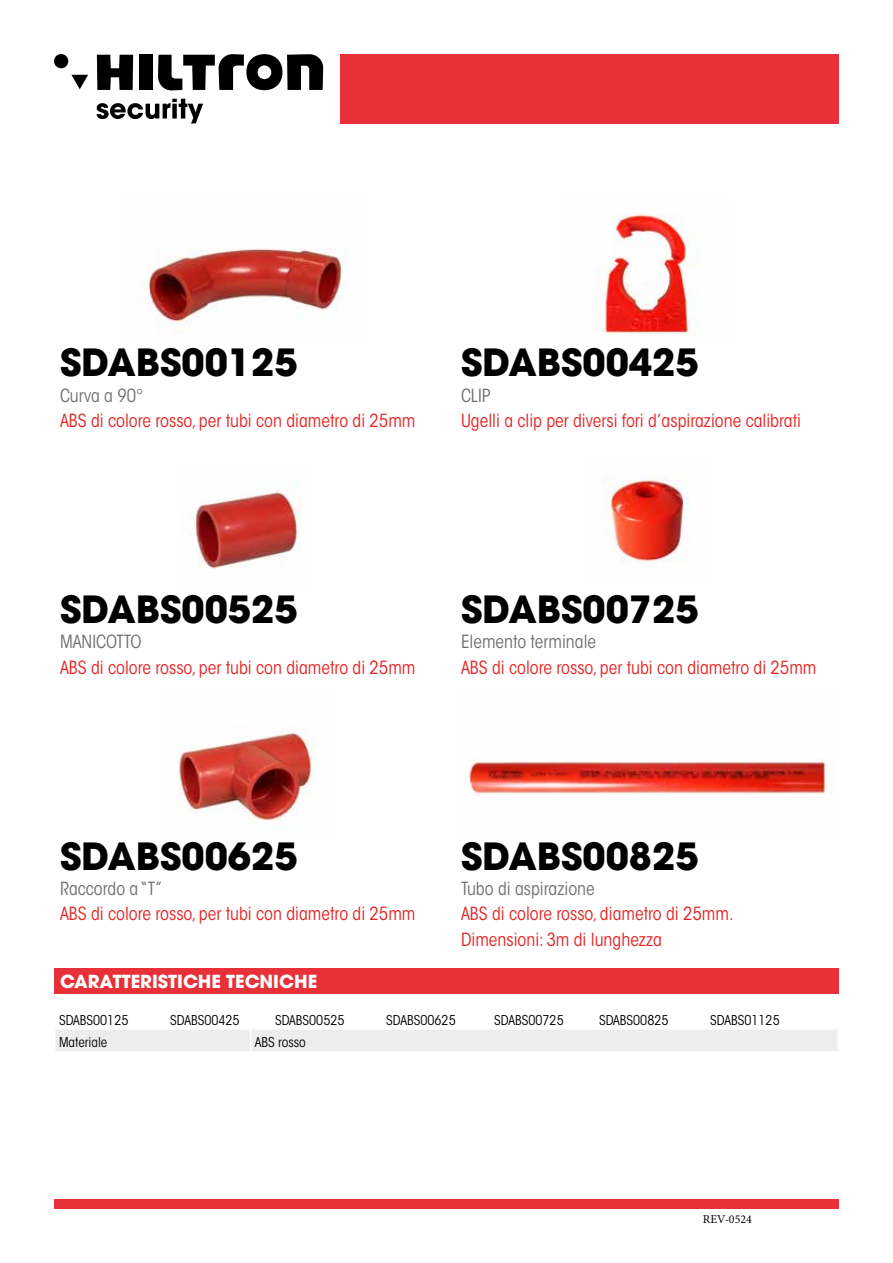
<style>
.page{position:relative;width:893px;height:1263px;background:#fff}
.page>*{position:absolute;margin:0;border:0;box-sizing:border-box;transform-origin:0 0}
.t1{font:700 37.5px "Avant Garde LT";color:#000}
.t2{font:condensed 18px/25.3px "ITC Avant Garde Std";color:#e52321}
.t3{font:condensed 18px "ITC Avant Garde Std";color:#706f6f}
.t4{font:700 18px "Avant Garde LT";color:#fff}
.t5{font:condensed 13.5px "ITC Avant Garde Std";color:#000}
.t6{font:12px "Minion Pro";color:#000}
</style>
<div class="page">
<svg style="left:97px;top:99px;width:106px;height:24px"></svg>
<svg style="left:71px;top:75px;width:17px;height:14px"></svg>
<div style="left:54px;top:54px;width:14px;height:14px;background:#000;border-radius:50%"></div>
<svg style="left:97px;top:55px;width:36px;height:35px"></svg>
<div style="left:139px;top:55px;width:14px;height:35px;background:#000"></div>
<svg style="left:158px;top:54px;width:165px;height:37px"></svg>
<div style="left:340px;top:54px;width:499px;height:69px;background:#e73037"></div>
<div style="left:54px;top:1199px;width:785px;height:10px;background:#e73037"></div>
<img style="left:146px;top:248px;width:201px;height:83px">
<div style="left:54px;top:968px;width:785px;height:25px;background:#e73037"></div>
<div style="left:56px;top:1030px;width:781px;height:21px;background:#ededed"></div>
<img style="left:598px;top:214px;width:101px;height:121px">
<img style="left:190px;top:482px;width:111px;height:87px">
<img style="left:603px;top:475px;width:86px;height:88px">
<img style="left:179px;top:730px;width:137px;height:96px">
<img style="left:469px;top:759px;width:365px;height:35px">
<h1 class="t1" style="left:60px;top:338px;width:239px">SDABS00125</h1>
<p class="t3" style="left:60px;top:384px;width:85px">Curva a 90°</p>
<p class="t2" style="left:60px;top:408px;width:357px">ABS di colore rosso, per tubi con diametro di 25mm</p>
<h1 class="t1" style="left:461px;top:338px;width:239px">SDABS00425</h1>
<p class="t3" style="left:461px;top:384px;width:31px">CLIP</p>
<p class="t2" style="left:461px;top:408px;width:342px">Ugelli a clip per diversi fori d’aspirazione calibrati</p>
<h1 class="t1" style="left:60px;top:585px;width:239px">SDABS00525</h1>
<p class="t3" style="left:60px;top:631px;width:83px">MANICOTTO</p>
<p class="t2" style="left:60px;top:655px;width:357px">ABS di colore rosso, per tubi con diametro di 25mm</p>
<h1 class="t1" style="left:461px;top:585px;width:239px">SDABS00725</h1>
<p class="t3" style="left:461px;top:631px;width:137px">Elemento terminale</p>
<p class="t2" style="left:461px;top:655px;width:357px">ABS di colore rosso, per tubi con diametro di 25mm</p>
<h1 class="t1" style="left:60px;top:831px;width:239px">SDABS00625</h1>
<p class="t3" style="left:60px;top:878px;width:104px">Raccordo a “T”</p>
<p class="t2" style="left:60px;top:901px;width:357px">ABS di colore rosso, per tubi con diametro di 25mm</p>
<h1 class="t1" style="left:461px;top:831px;width:239px">SDABS00825</h1>
<p class="t3" style="left:461px;top:878px;width:135px">Tubo di aspirazione</p>
<p class="t2" style="left:461px;top:901px;width:274px">ABS di colore rosso, diametro di 25mm.<br>Dimensioni: 3m di lunghezza</p>
<p class="t4" style="left:60px;top:969px;width:259px">CARATTERISTICHE TECNICHE</p>
<p class="t5" style="left:59px;top:1012px;width:71px">SDABS00125</p>
<p class="t5" style="left:170px;top:1012px;width:71px">SDABS00425</p>
<p class="t5" style="left:275px;top:1012px;width:71px">SDABS00525</p>
<p class="t5" style="left:386px;top:1012px;width:71px">SDABS00625</p>
<p class="t5" style="left:494px;top:1012px;width:71px">SDABS00725</p>
<p class="t5" style="left:599px;top:1012px;width:71px">SDABS00825</p>
<p class="t5" style="left:710px;top:1012px;width:71px">SDABS01125</p>
<p class="t5" style="left:59px;top:1034px;width:50px">Materiale</p>
<p class="t5" style="left:255px;top:1034px;width:53px">ABS rosso</p>
<p class="t6" style="left:703px;top:1211px;width:51px">REV-0524</p>
</div>
